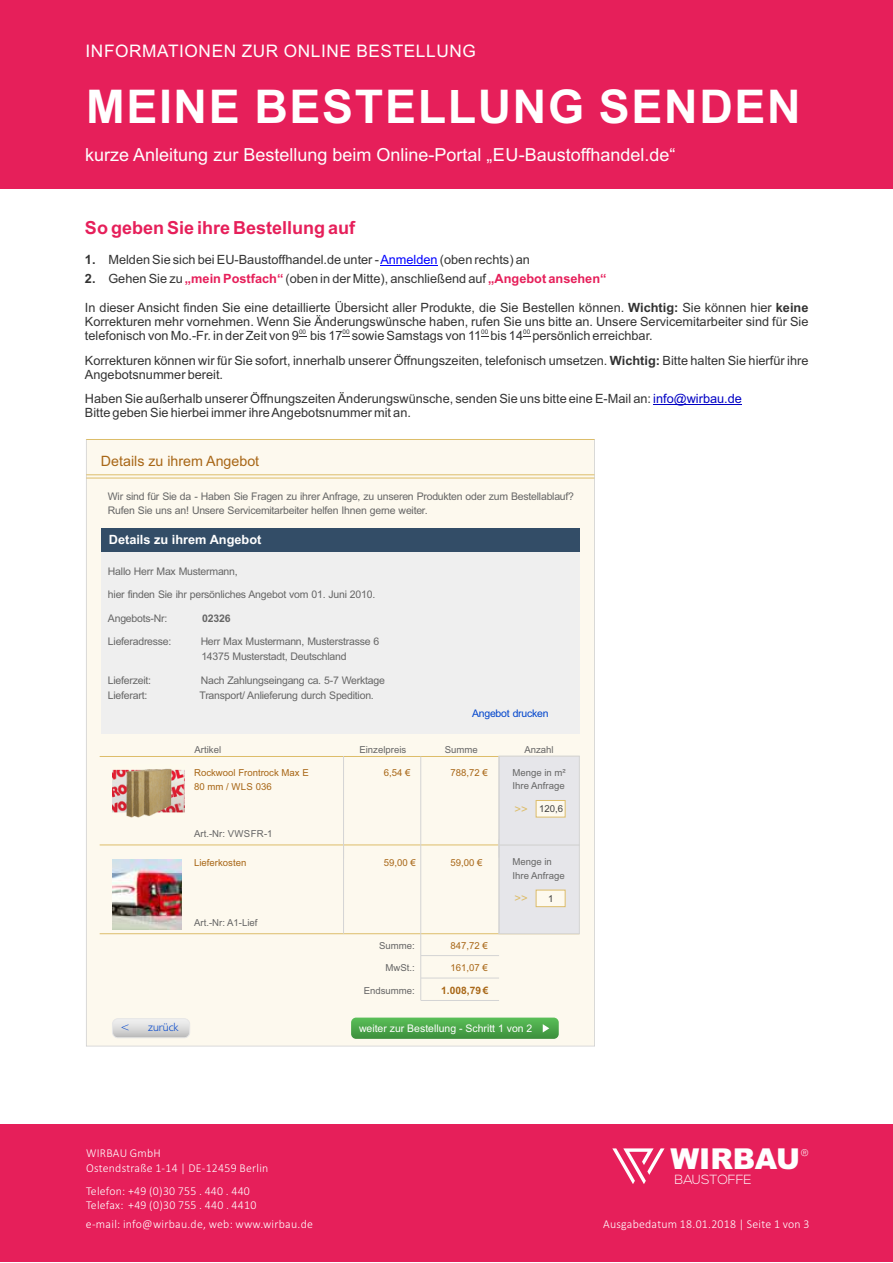
<style>
.page{position:relative;width:893px;height:1263px;background:#fff}
.page>*{position:absolute;margin:0;border:0;box-sizing:border-box;transform-origin:0 0}
.t1{font:700 46.5px "Arial";letter-spacing:.035em;color:#fff}
.t2{font:900 28.8px "Arial";color:#fefefe}
.t3{font:18px "Arial";color:#fefefe}
.t4{font:700 18px "Arial";color:#e61f5a}
.t5{font:17.25px "Arial";letter-spacing:.035em;color:#fefefe}
.t6{font:14.25px "Arial";color:#a86717}
.t7{font:300 13.2px "Nexa";color:#fefefe}
.t8{font:12.75px/24.3px "Arial";color:#333}
.t9{font:700 12.75px "Arial";color:#fff}
.t10{font:300 12px/14.7px "Calibri";letter-spacing:.02em;color:#fefefe}
.t11{font:300 12px "Humanist 521 BT";color:#04c}
.t12{font:11.4px "Arial";color:#ddbd6a}
.t13{font:10.5px/15.1px "Arial";letter-spacing:-.02em;color:#666}
.t14{font:10.5px "Arial";color:#fff}
.t15{font:10.5px "Arial";letter-spacing:-.02em;color:#04c}
.t16{font:700 10.5px "Arial";letter-spacing:-.02em;color:#666}
.t17{font:700 10.2px "Arial";color:#a86717}
.t18{font:9.6px/13.5px "Arial";color:#666}
.t19{font:9.6px/13.4px "Arial";color:#a86717}
.t20{font:9.6px "Arial";letter-spacing:.035em;color:#666}
.t21{font:9.6px "Arial";color:#434242}
.t22{font:300 9.6px "Nexa";color:#fefefe}
.t23{font:6.3px "Arial";color:#333}
.s1{font-weight:700}
.s2{color:#00f}
.s3{font-weight:700;color:#e61f5a}
.s4{color:#0000c4}
.s5{font-size:11.4px;color:#ddbd6a}
</style>
<div class="page">
<hr style="left:380px;top:265px;width:58px;height:1px;background:#00f">
<hr style="left:653px;top:404px;width:89px;height:1px;background:#0000c4">
<div style="left:0;top:0;width:893px;height:189px;background:#e61f5a"></div>
<div style="left:86px;top:439px;width:509px;height:607px;background:#fdf9ee"></div>
<hr style="left:86px;top:474px;width:508px;height:1px;background:#ddbd6a">
<hr style="left:86px;top:478px;width:508px;height:1px;background:#ddbd6a">
<hr style="left:86px;top:439px;width:508px;height:1px;background:#ddbd6a">
<div style="left:101px;top:528px;width:478px;height:24px;background:#334d67"></div>
<div style="left:101px;top:552px;width:478px;height:181px;background:#efefef"></div>
<hr style="left:100px;top:933px;width:479px;height:1px;background:#ddbd6a">
<hr style="left:100px;top:844px;width:479px;height:1px;background:#ddbd6a">
<hr style="left:100px;top:756px;width:479px;height:1px;background:#ddbd6a">
<img style="left:112px;top:765px;width:72px;height:54px">
<img style="left:112px;top:860px;width:70px;height:69px">
<svg style="left:112px;top:1019px;width:78px;height:19px"></svg>
<div style="left:112px;top:1018px;width:78px;height:20px;border:1px solid #e6e6e6;border-radius:6px"></div>
<hr style="left:343px;top:845px;width:1px;height:89px;background:#d4d4d4">
<hr style="left:420px;top:756px;width:1px;height:244px;background:#d4d4d4">
<hr style="left:421px;top:955px;width:78px;height:1px;background:#d4d4d4">
<hr style="left:421px;top:977px;width:78px;height:1px;background:#d4d4d4">
<hr style="left:421px;top:1000px;width:78px;height:1px;background:#d4d4d4">
<hr style="left:343px;top:756px;width:1px;height:102px;background:#d4d4d4">
<div style="left:351px;top:1017px;width:208px;height:22px;background:linear-gradient(to bottom,#5bc059,#3e923e);border-radius:5px"></div>
<svg style="left:543px;top:1024px;width:6px;height:8px"></svg>
<svg style="left:498px;top:755px;width:82px;height:180px;background:#e6e5e7"></svg>
<div style="left:0;top:1124px;width:893px;height:138px;background:#e61f5a"></div>
<svg style="left:612px;top:1148px;width:52px;height:36px"></svg>
<h3 class="t5" style="left:86px;top:44px;width:392px">INFORMATIONEN ZUR ONLINE BESTELLUNG</h3>
<h1 class="t1" style="left:86px;top:89px;width:716px">MEINE BESTELLUNG SENDEN</h1>
<h3 class="t3" style="left:85px;top:148px;width:592px">kurze Anleitung zur Bestellung beim Online-Portal „EU-Baustoffhandel.de“</h3>
<h3 class="t4" style="left:85px;top:221px;width:272px">So geben Sie ihre Bestellung auf</h3>
<p class="t8" style="left:85px;top:248px;width:446px"><span class="s1">1.</span> Melden Sie sich bei EU-Baustoffhandel.de unter - <span class="s2">Anmelden</span> (oben rechts) an</p>
<p class="t8" style="left:85px;top:268px;width:523px"><span class="s1">2.</span> Gehen Sie zu <span class="s3">„mein Postfach“</span> (oben in der Mitte), anschließend auf <span class="s3">„Angebot ansehen“</span></p>
<p class="t8" style="left:85px;top:301px;width:725px;line-height:14.2px">In dieser Ansicht finden Sie eine detaillierte Übersicht aller Produkte, die Sie Bestellen können. <span class="s1">Wichtig:</span> Sie können hier <span class="s1">keine<br></span>Korrekturen mehr vornehmen. Wenn Sie Änderungswünsche haben, rufen Sie uns bitte an. Unsere Servicemitarbeiter sind für Sie</p>
<p class="t23" style="left:299px;top:329px;width:9px">00</p>
<p class="t23" style="left:343px;top:329px;width:9px">00</p>
<p class="t23" style="left:481px;top:329px;width:9px">00</p>
<p class="t23" style="left:523px;top:329px;width:9px">00</p>
<p class="t8" style="left:85px;top:325px;width:725px">telefonisch von Mo.-Fr. in der Zeit von 9 bis 17 sowie Samstags von 11 bis 14 persönlich erreichbar.<br>Korrekturen können wir für Sie sofort, innerhalb unserer Öffnungszeiten, telefonisch umsetzen. <span class="s1">Wichtig:</span> Bitte halten Sie hierfür ihre</p>
<p class="t8" style="left:85px;top:363px;width:658px">Angebotsnummer bereit.<br>Haben Sie außerhalb unserer Öffnungszeiten Änderungswünsche, senden Sie uns bitte eine E-Mail an: <span class="s4">info@wirbau.de</span></p>
<p class="t8" style="left:85px;top:402px;width:327px">Bitte geben Sie hierbei immer ihre Angebotsnummer mit an.</p>
<p class="t6" style="left:101px;top:455px;width:160px">Details zu ihrem Angebot</p>
<p class="t13" style="left:108px;top:490px;width:468px;line-height:14.1px">Wir sind für Sie da - Haben Sie Fragen zu ihrer Anfrage, zu unseren Produkten oder zum Bestellablauf?<br>Rufen Sie uns an! Unsere Servicemitarbeiter helfen Ihnen gerne weiter.</p>
<p class="t9" style="left:109px;top:535px;width:154px">Details zu ihrem Angebot</p>
<p class="t13" style="left:108px;top:565px;width:131px">Hallo Herr Max Mustermann,</p>
<p class="t13" style="left:108px;top:588px;width:269px">hier finden Sie ihr persönliches Angebot vom 01. Juni 2010.</p>
<p class="t13" style="left:108px;top:611px;width:61px">Angebots-Nr:</p>
<p class="t16" style="left:202px;top:614px;width:30px">02326</p>
<p class="t13" style="left:108px;top:635px;width:65px">Lieferadresse:</p>
<p class="t13" style="left:201px;top:635px;width:180px">Herr Max Mustermann, Musterstrasse 6<br>14375 Musterstadt, Deutschland</p>
<p class="t13" style="left:108px;top:673px;width:45px">Lieferzeit:</p>
<p class="t13" style="left:201px;top:673px;width:186px">Nach Zahlungseingang ca. 5-7 Werktage</p>
<p class="t13" style="left:108px;top:689px;width:41px">Lieferart:</p>
<p class="t13" style="left:200px;top:689px;width:176px">Transport/ Anlieferung durch Spedition.</p>
<p class="t15" style="left:472px;top:710px;width:78px">Angebot drucken</p>
<p class="t18" style="left:195px;top:744px;width:28px">Artikel</p>
<p class="t18" style="left:359px;top:744px;width:48px">Einzelpreis</p>
<p class="t18" style="left:445px;top:744px;width:35px">Summe</p>
<p class="t18" style="left:524px;top:744px;width:31px">Anzahl</p>
<p class="t19" style="left:194px;top:767px;width:116px">Rockwool Frontrock Max E<br>80 mm / WLS 036</p>
<p class="t19" style="left:384px;top:767px;width:28px">6,54 €</p>
<p class="t19" style="left:451px;top:767px;width:39px">788,72 €</p>
<p class="t18" style="left:512px;top:766px;width:55px">Menge in m²<br>Ihre Anfrage</p>
<p class="t21" style="left:514px;top:805px;width:50px"><span class="s5">&gt;&gt;</span> 120,6</p>
<p class="t20" style="left:194px;top:830px;width:80px">Art.-Nr: VWSFR-1</p>
<p class="t19" style="left:194px;top:856px;width:54px">Lieferkosten</p>
<p class="t19" style="left:384px;top:856px;width:34px">59,00 €</p>
<p class="t19" style="left:451px;top:856px;width:34px">59,00 €</p>
<p class="t18" style="left:512px;top:856px;width:54px">Menge in<br>Ihre Anfrage</p>
<p class="t12" style="left:514px;top:894px;width:15px">&gt;&gt;</p>
<p class="t21" style="left:548px;top:895px;width:7px">1</p>
<p class="t18" style="left:194px;top:916px;width:65px">Art.-Nr: A1-Lief</p>
<p class="t18" style="left:379px;top:940px;width:37px">Summe:</p>
<p class="t18" style="left:386px;top:962px;width:31px">MwSt.:</p>
<p class="t18" style="left:364px;top:985px;width:53px">Endsumme:</p>
<p class="t19" style="left:451px;top:939px;width:39px">847,72 €</p>
<p class="t19" style="left:451px;top:962px;width:39px">161,07 €</p>
<p class="t17" style="left:441px;top:986px;width:49px">1.008,79 €</p>
<p class="t11" style="left:120px;top:1022px;width:11px">&lt;</p>
<p class="t11" style="left:148px;top:1022px;width:32px">zurück</p>
<p class="t14" style="left:359px;top:1025px;width:175px">weiter zur Bestellung - Schritt 1 von 2</p>
<p class="t10" style="left:86px;top:1146px;width:184px">WIRBAU GmbH<br>Ostendstraße 1-14 | DE-12459 Berlin</p>
<p class="t10" style="left:86px;top:1184px;width:172px">Telefon: +49 (0)30 755 . 440 . 440<br>Telefax: +49 (0)30 755 . 440 . 4410</p>
<p class="t10" style="left:86px;top:1218px;width:228px">e-mail: info@wirbau.de, web: www.wirbau.de</p>
<h2 class="t2" style="left:670px;top:1148px;width:131px">WIRBAU</h2>
<p class="t7" style="left:674px;top:1174px;width:79px">BAUSTOFFE</p>
<p class="t22" style="left:800px;top:1149px;width:10px">®</p>
<p class="t10" style="left:603px;top:1218px;width:208px">Ausgabedatum 18.01.2018 | Seite 1 von 3</p>
</div>
